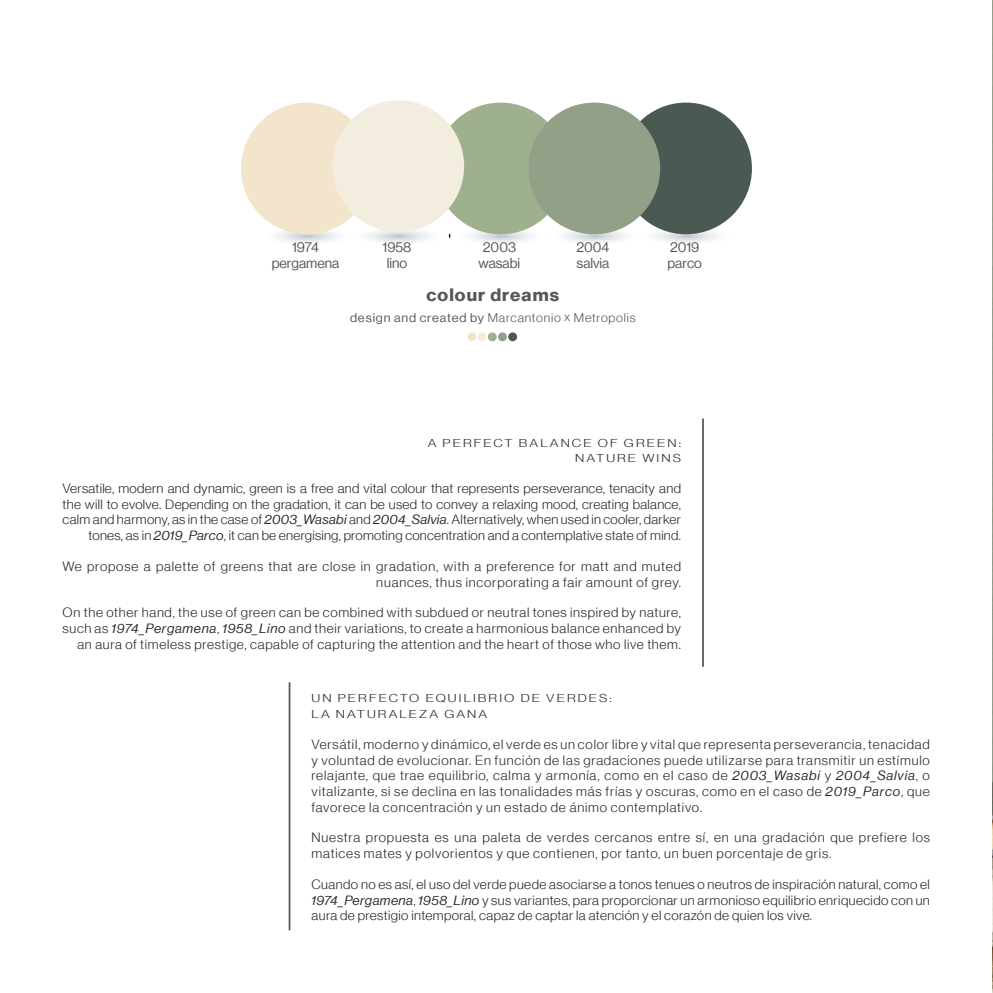
<style>
.page{position:relative;width:993px;height:993px;background:#fff}
.page>*{position:absolute;margin:0;border:0;box-sizing:border-box;transform-origin:0 0}
.t1{font:17.5px "N Haas Grotesk DSW02 75 Bd";letter-spacing:.06em;color:#575756;scale:1.05 1}
.t2{font:14px/15.8px "N Haas Grotesk DSW02 55 Rg";color:#575756}
.t3{font:13.12px/15.8px "N Haas Grotesk DSW02 45 Lt";letter-spacing:.045em;color:#282827;text-align:justify;scale:1.05 1}
.t4{font:13.12px/15.8px "N Haas Grotesk DSW02 45 Lt";letter-spacing:.02em;color:#282827;text-align:right;scale:1.05 1}
.t5{font:12.25px "N Haas Grotesk DSW02 45 Lt";letter-spacing:.06em;color:#575756;scale:1.05 1}
.t6{font:11.2px/15.8px "N Haas Grotesk DSW02 45 Lt";letter-spacing:.15em;color:#282827;scale:1.24 1}
.s1{font-family:"N Haas Grotesk DSW02 55 Rg"}
.s2{font-family:"N Haas Grotesk DSW02 56 It"}
</style>
<div class="page">
<img style="left:992px;top:0;width:1px;height:992px">
<div style="left:620px;top:102px;width:131px;height:132px;background:#4b5953;border-radius:50%"></div>
<div style="left:434px;top:102px;width:132px;height:132px;background:#9fb08f;border-radius:50%"></div>
<div style="left:241px;top:102px;width:131px;height:132px;background:#f3e5cb;border-radius:50%"></div>
<svg style="left:273px;top:225px;width:447px;height:18px"></svg>
<img style="left:345px;top:230px;width:14px;height:11px">
<div style="left:332px;top:100px;width:132px;height:132px;background:#f3eddf;border-radius:50%"></div>
<div style="left:498px;top:332px;width:8px;height:9px;background:#92a087;border-radius:50%"></div>
<div style="left:508px;top:332px;width:9px;height:9px;background:#4b5953;border-radius:50%"></div>
<div style="left:487px;top:332px;width:9px;height:9px;background:#9fb08f;border-radius:50%"></div>
<div style="left:477px;top:332px;width:9px;height:9px;background:#f3eddf;border-radius:50%"></div>
<div style="left:467px;top:332px;width:9px;height:9px;background:#f3e5cb;border-radius:50%"></div>
<div style="left:528px;top:102px;width:132px;height:132px;background:#92a087;border-radius:50%"></div>
<hr style="left:288px;top:682px;width:2px;height:248px;background:#575756">
<hr style="left:702px;top:418px;width:1px;height:248px;background:#575756">
<p class="t2" style="left:272px;top:239px;width:69px;text-align:center">1974 pergamena</p>
<p class="t2" style="left:382px;top:239px;width:30px">1958 lino</p>
<p class="t2" style="left:478px;top:239px;width:43px">2003 wasabi</p>
<p class="t2" style="left:576px;top:239px;width:35px">2004 salvia</p>
<p class="t2" style="left:667px;top:239px;width:36px">2019 parco</p>
<h1 class="t1" style="left:426px;top:285px;width:128px">colour dreams</h1>
<p class="t5" style="left:350px;top:311px;width:273px"><span class="s1">design and created by</span> Marcantonio x Metropolis</p>
<p class="t6" style="left:427px;top:434px;width:206px;text-align:right">A PERFECT BALANCE OF GREEN:<br>NATURE WINS</p>
<p class="t4" style="left:63px;top:480px;width:590px">Versatile, modern and dynamic, green is a free and vital colour that represents perseverance, tenacity and the will to evolve. Depending on the gradation, it can be used to convey a relaxing mood, creating balance, calm and harmony, as in the case of <span class="s2">2003_Wasabi</span> and <span class="s2">2004_Salvia</span>. Alternatively, when used in cooler, darker tones, as in <span class="s2">2019_Parco</span>, it can be energising, promoting concentration and a contemplative state of mind.</p>
<p class="t3" style="left:63px;top:558px;width:590px;text-align:right">We propose a palette of greens that are close in gradation, with a preference for matt and muted nuances, thus incorporating a fair amount of grey.</p>
<p class="t3" style="left:63px;top:604px;width:590px;text-align:right">On the other hand, the use of green can be combined with subdued or neutral tones inspired by nature, such as <span class="s2">1974_Pergamena</span>, <span class="s2">1958_Lino</span> and their variations, to create a harmonious balance enhanced by an aura of timeless prestige, capable of capturing the attention and the heart of those who live them.</p>
<p class="t6" style="left:311px;top:690px;width:243px">UN PERFECTO EQUILIBRIO DE VERDES:<br>LA NATURALEZA GANA</p>
<p class="t3" style="left:311px;top:736px;width:590px">Versátil, moderno y dinámico, el verde es un color libre y vital que representa perseverancia, tenacidad y voluntad de evolucionar. En función de las gradaciones puede utilizarse para transmitir un estímulo relajante, que trae equilibrio, calma y armonía, como en el caso de <span class="s2">2003_Wasabi</span> y <span class="s2">2004_Salvia</span>, o vitalizante, si se declina en las tonalidades más frías y oscuras, como en el caso de <span class="s2">2019_Parco</span>, que favorece la concentración y un estado de ánimo contemplativo.</p>
<p class="t3" style="left:311px;top:829px;width:590px">Nuestra propuesta es una paleta de verdes cercanos entre sí, en una gradación que prefiere los matices mates y polvorientos y que contienen, por tanto, un buen porcentaje de gris.</p>
<p class="t3" style="left:311px;top:876px;width:590px">Cuando no es así, el uso del verde puede asociarse a tonos tenues o neutros de inspiración natural, como el <span class="s2">1974_Pergamena</span>, <span class="s2">1958_Lino</span> y sus variantes, para proporcionar un armonioso equilibrio enriquecido con un aura de prestigio intemporal, capaz de captar la atención y el corazón de quien los vive.</p>
</div>
